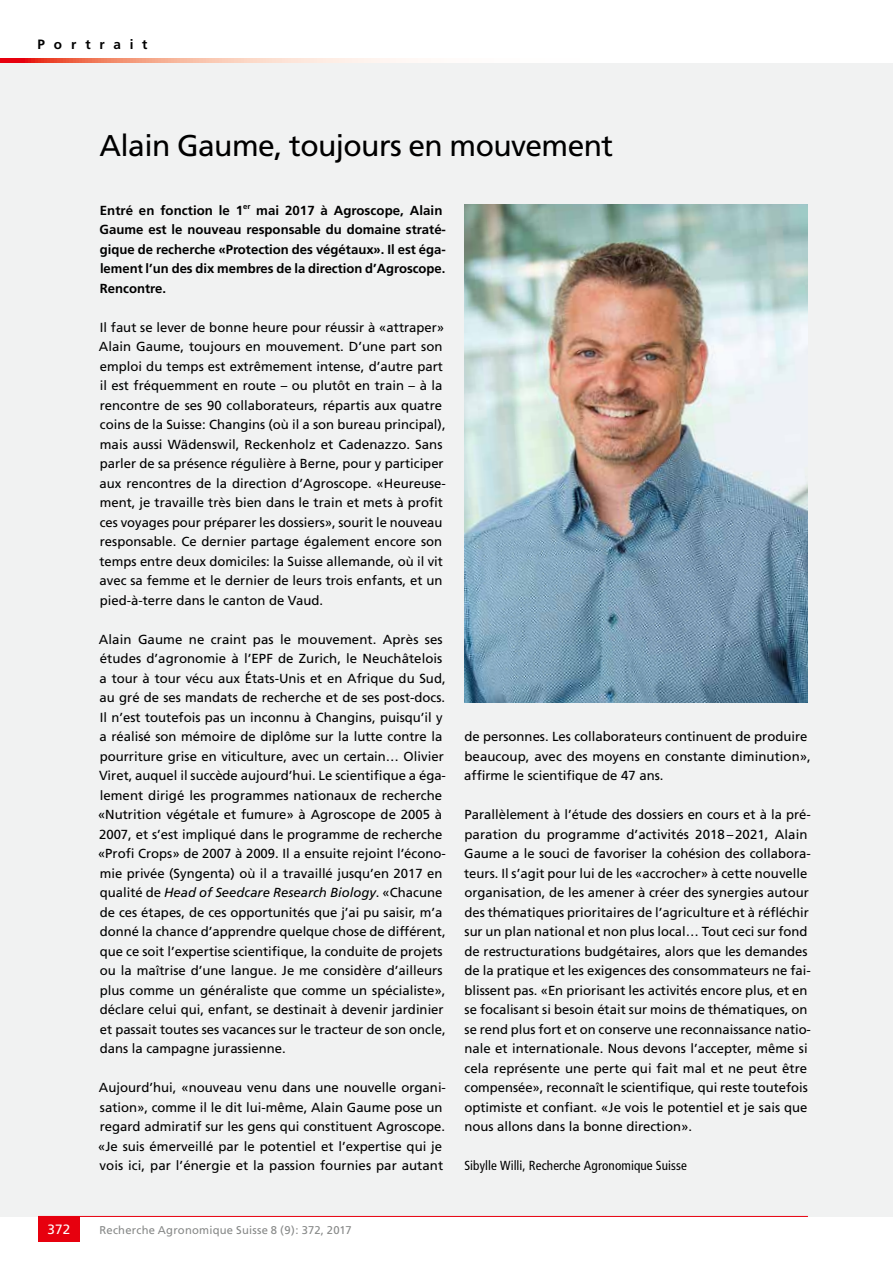
<style>
.page{position:relative;width:893px;height:1263px;background:#fff}
.page>*{position:absolute;margin:0;border:0;box-sizing:border-box;transform-origin:0 0}
.t1{font:30px "Frutiger";letter-spacing:-.02em;color:#000}
.t2{font:700 13.5px "Frutiger";letter-spacing:.655em;color:#000}
.t3{font:13.5px "Frutiger";color:#fff}
.t4{font:13.2px/19.5px "Frutiger";color:#000}
.t5{font:700 13.2px/19.5px "Frutiger";color:#000}
.t6{font:condensed 13.2px "Frutiger";letter-spacing:.01em;color:#000}
.t7{font:11.25px "Frutiger";letter-spacing:.02em;color:#878988}
.s1{font-style:italic}
</style>
<div class="page">
<div style="left:0;top:63px;width:893px;height:1153px;background:#f1f2f2"></div>
<hr style="left:38px;top:1216px;width:770px;height:1px;background:#e7000e">
<div style="left:38px;top:1216px;width:42px;height:26px;background:#e7000e"></div>
<svg style="left:0;top:58px;width:409px;height:5px;background:#f6ab9a"></svg>
<img style="left:464px;top:205px;width:344px;height:497px">
<p class="t2" style="left:38px;top:36px;width:111px">Portrait</p>
<h1 class="t1" style="left:99px;top:128px;width:515px">Alain Gaume, toujours en mouvement</h1>
<p class="t3" style="left:48px;top:1221px;width:24px">372</p>
<p class="t5" style="left:100px;top:200px;width:348px">Entré en fonction le 1<sup>er</sup> mai 2017 à Agroscope, Alain Gaume est le nouveau responsable du domaine straté&shy;gique de recherche «Protection des végétaux». Il est éga&shy;lement l’un des dix membres de la direction d’Agroscope.<br>Rencontre.</p>
<p class="t4" style="left:99px;top:317px;width:349px">Il faut se lever de bonne heure pour réussir à «attraper» Alain Gaume, toujours en mouvement. D’une part son emploi du temps est extrêmement intense, d’autre part il est fréquemment en route – ou plutôt en train – à la rencontre de ses 90 collaborateurs, répartis aux quatre coins de la Suisse: Changins (où il a son bureau principal), mais aussi Wädenswil, Reckenholz et Cadenazzo. Sans parler de sa présence régulière à Berne, pour y participer aux rencontres de la direction d’Agroscope. «Heureuse&shy;ment, je travaille très bien dans le train et mets à profit ces voyages pour préparer les dossiers», sourit le nouveau responsable. Ce dernier partage également encore son temps entre deux domiciles: la Suisse allemande, où il vit avec sa femme et le dernier de leurs trois enfants, et un pied-à-terre dans le canton de Vaud.</p>
<p class="t4" style="left:98px;top:629px;width:349px">Alain Gaume ne craint pas le mouvement. Après ses études d’agronomie à l’EPF de Zurich, le Neuchâtelois a tour à tour vécu aux États-Unis et en Afrique du Sud, au gré de ses mandats de recherche et de ses post-docs.<br>Il n’est toutefois pas un inconnu à Changins, puisqu’il y a réalisé son mémoire de diplôme sur la lutte contre la pourriture grise en viticulture, avec un certain… Olivier Viret, auquel il succède aujourd’hui. Le scientifique a éga&shy;lement dirigé les programmes nationaux de recherche «Nutrition végétale et fumure» à Agroscope de 2005 à 2007, et s’est impliqué dans le programme de recherche «Profi Crops» de 2007 à 2009. Il a ensuite rejoint l’écono&shy;mie privée (Syngenta) où il a travaillé jusqu’en 2017 en qualité de <span class="s1">Head of Seedcare Research Biology</span>. «Chacune de ces étapes, de ces opportunités que j’ai pu saisir, m’a donné la chance d’apprendre quelque chose de différent, que ce soit l’expertise scientifique, la conduite de projets ou la maîtrise d’une langue. Je me considère d’ailleurs plus comme un généraliste que comme un spécialiste», déclare celui qui, enfant, se destinait à devenir jardinier et passait toutes ses vacances sur le tracteur de son oncle, dans la campagne jurassienne.</p>
<p class="t4" style="left:98px;top:1078px;width:349px">Aujourd’hui, «nouveau venu dans une nouvelle organi&shy;sation», comme il le dit lui-même, Alain Gaume pose un regard admiratif sur les gens qui constituent Agroscope. «Je suis émerveillé par le potentiel et l’expertise qui je vois ici, par l’énergie et la passion fournies par autant</p>
<p class="t4" style="left:464px;top:727px;width:348px">de personnes. Les collaborateurs continuent de produire beaucoup, avec des moyens en constante diminution», affirme le scientifique de 47 ans.</p>
<p class="t4" style="left:464px;top:805px;width:348px">Parallèlement à l’étude des dossiers en cours et à la pré&shy;paration du programme d’activités 2018–2021, Alain Gaume a le souci de favoriser la cohésion des collabora&shy;teurs. Il s’agit pour lui de les «accrocher» à cette nouvelle organisation, de les amener à créer des synergies autour des thématiques prioritaires de l’agriculture et à réfléchir sur un plan national et non plus local… Tout ceci sur fond de restructurations budgétaires, alors que les demandes de la pratique et les exigences des consommateurs ne fai&shy;blissent pas. «En priorisant les activités encore plus, et en se focalisant si besoin était sur moins de thématiques, on se rend plus fort et on conserve une reconnaissance natio&shy;nale et internationale. Nous devons l’accepter, même si cela représente une perte qui fait mal et ne peut être compensée», reconnaît le scientifique, qui reste toutefois optimiste et confiant. «Je vois le potentiel et je sais que nous allons dans la bonne direction».</p>
<p class="t6" style="left:464px;top:1158px;width:224px">Sibylle Willi, Recherche Agronomique Suisse</p>
<p class="t7" style="left:99px;top:1223px;width:254px">Recherche Agronomique Suisse 8 (9): 372, 2017</p>
</div>
